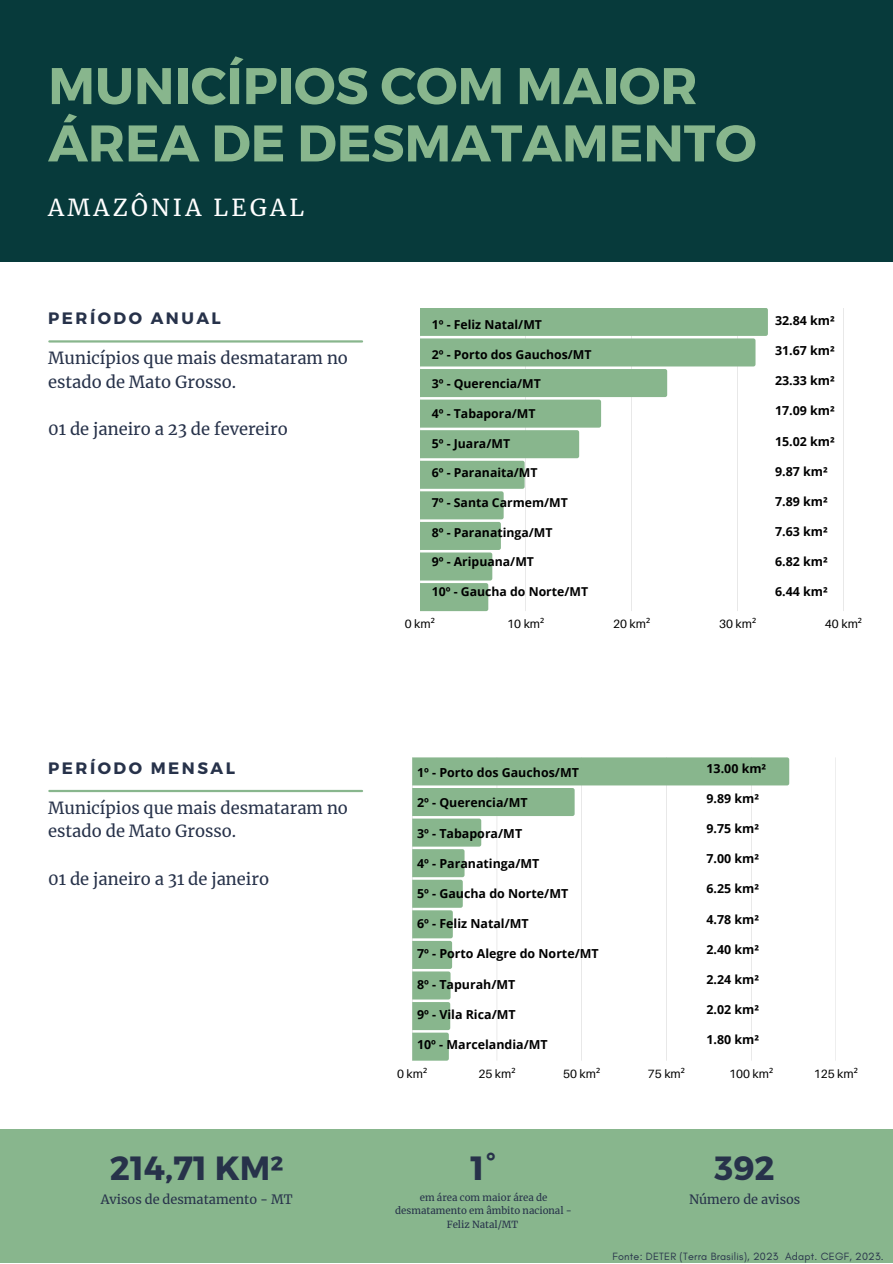
<style>
.page{position:relative;width:893px;height:1264px;background:#fff}
.page>*{position:absolute;margin:0;border:0;box-sizing:border-box;transform-origin:0 0}
.t1{font:700 51.45px/57.3px "Montserrat";color:#88b68d}
.t2{font:700 33.6px "Montserrat";color:#27324a}
.t3{font:23.1px "Merriweather";letter-spacing:.14em;color:#fff}
.t4{font:16.5px/23.5px "Merriweather";color:#27324a}
.t5{font:700 16.5px "Montserrat";letter-spacing:.15em;color:#27324a}
.t6{font:12.75px "Merriweather";color:#27324a}
.t7{font:700 12.45px "Open Sans";color:#000}
.t8{font:700 12.3px "Open Sans";color:#000}
.t9{font:12px "Aileron";color:#000}
.t10{font:10.8px "Glacial Indifference";letter-spacing:.02em;color:#27324a}
.t11{font:9.75px/13.6px "Merriweather";color:#27324a;text-align:center}
.s1{font-family:"Noto Sans"}
</style>
<div class="page">
<div style="left:0;top:0;width:892px;height:262px;background:#073a3b"></div>
<hr style="left:49px;top:789px;width:313px;height:3px;background:#88b68d">
<svg style="left:420px;top:308px;width:348px;height:303px"></svg>
<svg style="left:765px;top:308px;width:2px;height:28px"></svg>
<svg style="left:753px;top:338px;width:2px;height:28px"></svg>
<svg style="left:665px;top:369px;width:2px;height:28px"></svg>
<svg style="left:598px;top:399px;width:3px;height:28px"></svg>
<svg style="left:577px;top:430px;width:2px;height:28px"></svg>
<svg style="left:522px;top:461px;width:2px;height:28px"></svg>
<svg style="left:498px;top:491px;width:5px;height:59px"></svg>
<svg style="left:486px;top:552px;width:6px;height:59px"></svg>
<svg style="left:412px;top:757px;width:378px;height:303px"></svg>
<svg style="left:787px;top:757px;width:2px;height:28px"></svg>
<svg style="left:572px;top:788px;width:2px;height:28px"></svg>
<svg style="left:479px;top:818px;width:2px;height:28px"></svg>
<svg style="left:460px;top:849px;width:4px;height:58px"></svg>
<svg style="left:446px;top:910px;width:7px;height:150px"></svg>
<hr style="left:49px;top:340px;width:313px;height:2px;background:#88b68d">
<div style="left:0;top:1129px;width:892px;height:133px;background:#88b68d"></div>
<h1 class="t1" style="left:48px;top:55px;width:709px">MUNICÍPIOS COM MAIOR<br>ÁREA DE DESMATAMENTO</h1>
<h3 class="t3" style="left:48px;top:193px;width:257px">AMAZÔNIA LEGAL</h3>
<h3 class="t5" style="left:48px;top:307px;width:174px">PERÍODO ANUAL</h3>
<h3 class="t4" style="left:48px;top:346px;width:301px">Municípios que mais desmataram no estado de Mato Grosso.</h3>
<h3 class="t4" style="left:48px;top:417px;width:241px">01 de janeiro a 23 de fevereiro</h3>
<p class="t8" style="left:432px;top:316px;width:112px">1º - Feliz Natal/MT</p>
<p class="t8" style="left:432px;top:345px;width:161px">2º - Porto dos Gauchos/MT</p>
<p class="t8" style="left:432px;top:375px;width:111px">3º - Querencia/MT</p>
<p class="t8" style="left:432px;top:405px;width:105px">4º - Tabapora/MT</p>
<p class="t8" style="left:432px;top:434px;width:80px">5º - Juara/MT</p>
<p class="t8" style="left:432px;top:464px;width:107px">6º - Paranaita/MT</p>
<p class="t8" style="left:432px;top:494px;width:137px">7º - Santa Carmem/MT</p>
<p class="t8" style="left:432px;top:523px;width:122px">8º - Paranatinga/MT</p>
<p class="t8" style="left:432px;top:553px;width:104px">9º - Aripuana/MT</p>
<p class="t8" style="left:432px;top:582px;width:158px">10º - Gaucha do Norte/MT</p>
<p class="t7" style="left:775px;top:312px;width:61px">32.84 km²</p>
<p class="t7" style="left:775px;top:342px;width:61px">31.67 km²</p>
<p class="t7" style="left:775px;top:372px;width:61px">23.33 km²</p>
<p class="t7" style="left:775px;top:402px;width:61px">17.09 km²</p>
<p class="t7" style="left:775px;top:432px;width:61px">15.02 km²</p>
<p class="t7" style="left:775px;top:462px;width:54px">9.87 km²</p>
<p class="t7" style="left:775px;top:492px;width:54px">7.89 km²</p>
<p class="t7" style="left:775px;top:522px;width:54px">7.63 km²</p>
<p class="t7" style="left:775px;top:552px;width:54px">6.82 km²</p>
<p class="t7" style="left:775px;top:582px;width:54px">6.44 km²</p>
<p class="t9" style="left:405px;top:616px;width:32px">0 km<span class="s1">²</span></p>
<p class="t9" style="left:507px;top:616px;width:39px">10 km<span class="s1">²</span></p>
<p class="t9" style="left:613px;top:616px;width:39px">20 km<span class="s1">²</span></p>
<p class="t9" style="left:719px;top:616px;width:39px">30 km<span class="s1">²</span></p>
<p class="t9" style="left:824px;top:616px;width:39px">40 km<span class="s1">²</span></p>
<h3 class="t5" style="left:48px;top:757px;width:188px">PERÍODO MENSAL</h3>
<h3 class="t4" style="left:48px;top:796px;width:301px">Municípios que mais desmataram no estado de Mato Grosso.</h3>
<h3 class="t4" style="left:48px;top:867px;width:222px">01 de janeiro a 31 de janeiro</h3>
<h2 class="t2" style="left:110px;top:1145px;width:175px">214,71 KM²</h2>
<p class="t6" style="left:101px;top:1191px;width:193px">Avisos de desmatamento - MT</p>
<p class="t7" style="left:417px;top:764px;width:163px">1º - Porto dos Gauchos/MT</p>
<p class="t7" style="left:417px;top:794px;width:112px">2º - Querencia/MT</p>
<p class="t7" style="left:417px;top:824px;width:107px">3º - Tabapora/MT</p>
<p class="t7" style="left:417px;top:854px;width:124px">4º - Paranatinga/MT</p>
<p class="t7" style="left:417px;top:884px;width:153px">5º - Gaucha do Norte/MT</p>
<p class="t7" style="left:417px;top:914px;width:113px">6º - Feliz Natal/MT</p>
<p class="t7" style="left:417px;top:945px;width:183px">7º - Porto Alegre do Norte/MT</p>
<p class="t7" style="left:417px;top:975px;width:100px">8º - Tapurah/MT</p>
<p class="t7" style="left:417px;top:1005px;width:100px">9º - Vila Rica/MT</p>
<p class="t7" style="left:417px;top:1035px;width:132px">10º - Marcelandia/MT</p>
<p class="t7" style="left:706px;top:759px;width:61px">13.00 km²</p>
<p class="t7" style="left:706px;top:789px;width:54px">9.89 km²</p>
<p class="t7" style="left:706px;top:819px;width:54px">9.75 km²</p>
<p class="t7" style="left:706px;top:849px;width:54px">7.00 km²</p>
<p class="t7" style="left:706px;top:880px;width:54px">6.25 km²</p>
<p class="t7" style="left:706px;top:910px;width:54px">4.78 km²</p>
<p class="t7" style="left:706px;top:940px;width:54px">2.40 km²</p>
<p class="t7" style="left:706px;top:970px;width:54px">2.24 km²</p>
<p class="t7" style="left:706px;top:1000px;width:54px">2.02 km²</p>
<p class="t7" style="left:706px;top:1031px;width:54px">1.80 km²</p>
<p class="t9" style="left:397px;top:1066px;width:32px">0 km<span class="s1">²</span></p>
<p class="t9" style="left:478px;top:1066px;width:39px">25 km<span class="s1">²</span></p>
<p class="t9" style="left:563px;top:1066px;width:39px">50 km<span class="s1">²</span></p>
<p class="t9" style="left:647px;top:1066px;width:39px">75 km<span class="s1">²</span></p>
<p class="t9" style="left:729px;top:1066px;width:46px">100 km<span class="s1">²</span></p>
<p class="t9" style="left:813px;top:1066px;width:46px">125 km<span class="s1">²</span></p>
<h2 class="t2" style="left:470px;top:1145px;width:28px">1°</h2>
<p class="t11" style="left:395px;top:1190px;width:178px">em área com maior área de desmatamento em âmbito nacional -<br>Feliz Natal/MT</p>
<h2 class="t2" style="left:714px;top:1145px;width:62px">392</h2>
<p class="t6" style="left:689px;top:1191px;width:113px">Número de avisos</p>
<p class="t10" style="left:612px;top:1249px;width:273px">Fonte: DETER (Terra Brasilis), 2023 Adapt. CEGF, 2023.</p>
</div>
